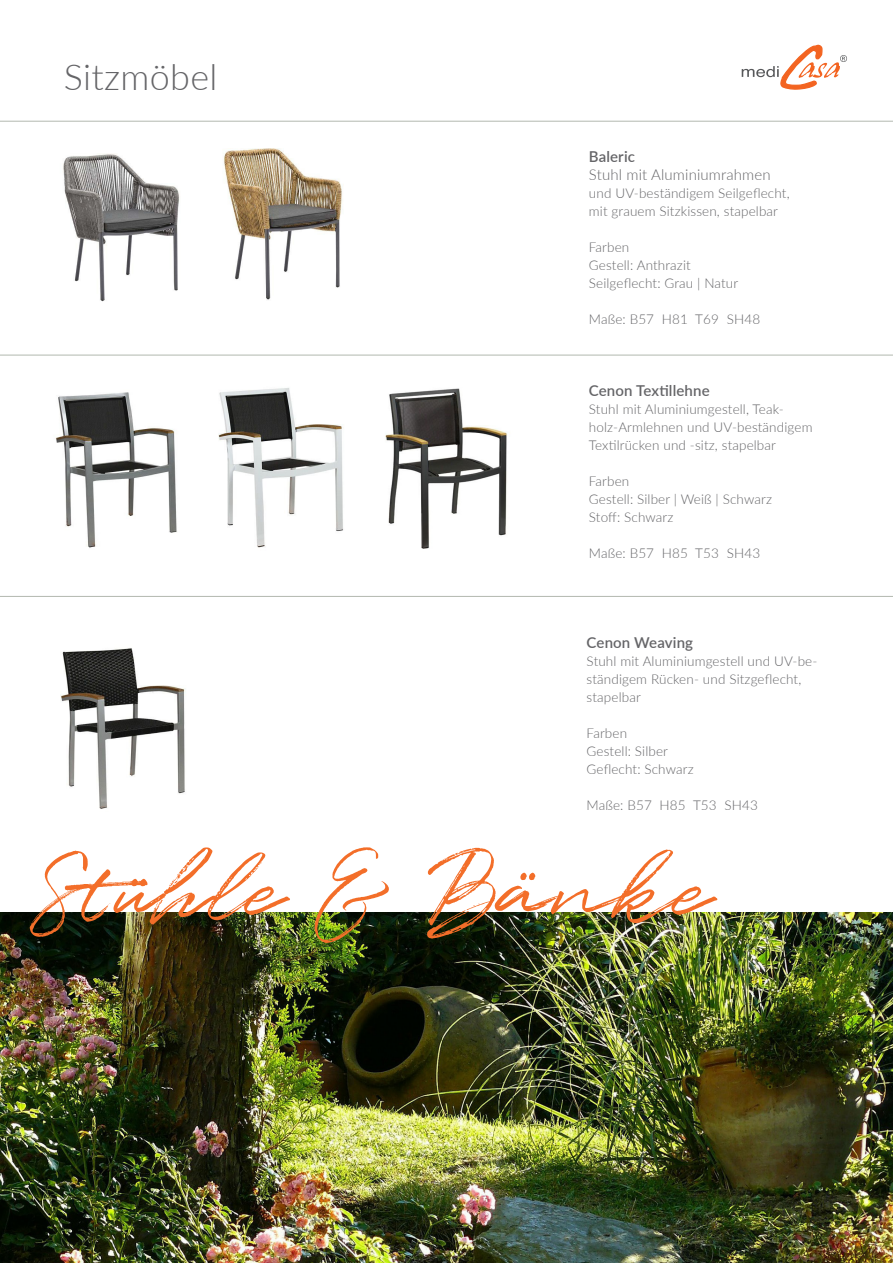
<style>
.page{position:relative;width:893px;height:1263px;background:#fff}
.page>*{position:absolute;margin:0;border:0;box-sizing:border-box;transform-origin:0 0}
.t1{font:94.5px "Quentin";color:#f36e29}
.Headline{font:300 36px "Lato";letter-spacing:.01em;color:#656568}
.Headline-2{font:300 15px/18px "Lato";letter-spacing:.01em;color:#656568}
.Headline-3{font:600 15px "Lato";letter-spacing:.01em;color:#656568}
.Headline-4{font:300 13.5px/18px "Lato";letter-spacing:.01em;color:#656568}
.s1{font-weight:600}
</style>
<div class="page">
<hr style="left:892px;top:121px;width:1px;height:229px;background:#b2b8af">
<img style="left:63px;top:154px;width:117px;height:148px">
<img style="left:223px;top:148px;width:119px;height:152px">
<svg style="left:742px;top:45px;width:105px;height:45px"></svg>
<img style="left:385px;top:388px;width:123px;height:161px">
<img style="left:55px;top:392px;width:122px;height:156px">
<img style="left:218px;top:388px;width:126px;height:160px">
<img style="left:60px;top:648px;width:126px;height:161px">
<img style="left:0;top:912px;width:893px;height:351px">
<hr style="left:892px;top:347px;width:1px;height:50px;background:#656568">
<hr style="left:0;top:355px;width:893px;height:1px;background:#b2b8af">
<hr style="left:0;top:596px;width:893px;height:1px;background:#b2b8af">
<hr style="left:0;top:121px;width:893px;height:1px;background:#b2b8af">
<p class="Headline" style="left:64px;top:52px;width:155px">Sitzmöbel</p>
<p class="Headline-2" style="left:589px;top:147px;width:183px"><span class="s1">Baleric<br></span>Stuhl mit Aluminiumrahmen</p>
<p class="Headline-4" style="left:589px;top:184px;width:202px">und UV-beständigem Seilgeflecht, mit grauem Sitzkissen, stapelbar</p>
<p class="Headline-4" style="left:589px;top:238px;width:42px">Farben</p>
<p class="Headline-4" style="left:589px;top:256px;width:103px">Gestell: Anthrazit</p>
<p class="Headline-4" style="left:589px;top:274px;width:151px">Seilgeflecht: Grau | Natur</p>
<p class="Headline-4" style="left:589px;top:310px;width:173px">Maße: B57 H81 T69 SH48</p>
<p class="Headline-3" style="left:589px;top:380px;width:122px">Cenon Textillehne</p>
<p class="Headline-4" style="left:589px;top:400px;width:225px">Stuhl mit Aluminiumgestell, Teak&shy;holz-Armlehnen und UV-beständigem<br>Textilrücken und -sitz, stapelbar</p>
<p class="Headline-4" style="left:589px;top:472px;width:185px">Farben<br>Gestell: Silber | Weiß | Schwarz</p>
<p class="Headline-4" style="left:589px;top:508px;width:86px">Stoff: Schwarz</p>
<p class="Headline-4" style="left:589px;top:544px;width:173px">Maße: B57 H85 T53 SH43</p>
<p class="Headline-3" style="left:587px;top:632px;width:108px">Cenon Weaving</p>
<p class="Headline-4" style="left:587px;top:652px;width:232px">Stuhl mit Aluminiumgestell und UV-be&shy;ständigem Rücken- und Sitzgeflecht, stapelbar</p>
<p class="Headline-4" style="left:587px;top:724px;width:83px">Farben<br>Gestell: Silber</p>
<p class="Headline-4" style="left:587px;top:760px;width:109px">Geflecht: Schwarz</p>
<p class="Headline-4" style="left:587px;top:796px;width:173px">Maße: B57 H85 T53 SH43</p>
<p class="t1" style="left:29px;top:827px;width:683px">Stühle &amp; Bänke</p>
</div>
